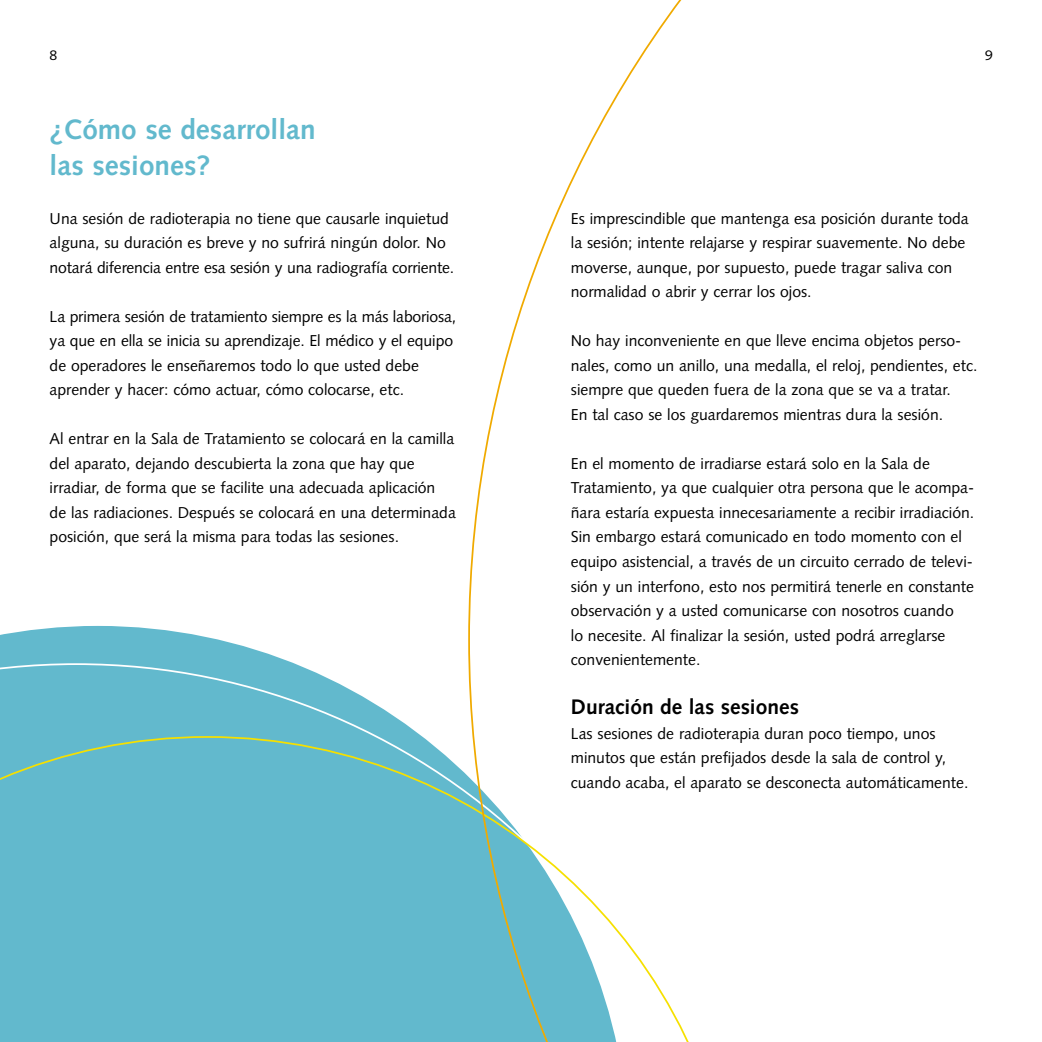
<style>
.page{position:relative;width:1042px;height:1042px;background:#fff}
.page>*{position:absolute;margin:0;border:0;box-sizing:border-box;transform-origin:0 0}
.t1{font:700 28px/35px "Syntax";color:#62b9cd}
.t2{font:700 21px "Syntax";color:#000}
.t3{font:15.75px/24.5px "Syntax";color:#000}
.t4{font:14px "Syntax";color:#000}
</style>
<div class="page">
<svg style="left:0;top:625px;width:293px;height:38px;fill:#62b9cd"></svg>
<svg style="left:0;top:663px;width:422px;height:73px;background:#7bc4d4"></svg>
<div style="left:0;top:736px;width:468px;height:305px;background:#62b9cd"></div>
<svg style="left:468px;top:0;width:221px;height:1041px"></svg>
<p class="t4" style="left:50px;top:50px;width:9px">8</p>
<p class="t4" style="left:984px;top:50px;width:9px">9</p>
<h1 class="t1" style="left:50px;top:115px;width:267px">¿Cómo se desarrollan las sesiones?</h1>
<p class="t3" style="left:50px;top:207px;width:406px">Una sesión de radioterapia no tiene que causarle inquietud alguna, su duración es breve y no sufrirá ningún dolor. No notará diferencia entre esa sesión y una radiografía corriente.</p>
<p class="t3" style="left:50px;top:305px;width:408px">La primera sesión de tratamiento siempre es la más laboriosa, ya que en ella se inicia su aprendizaje. El médico y el equipo de operadores le enseñaremos todo lo que usted debe aprender y hacer: cómo actuar, cómo colocarse, etc.</p>
<p class="t3" style="left:50px;top:428px;width:407px">Al entrar en la Sala de Tratamiento se colocará en la camilla del aparato, dejando descubierta la zona que hay que irradiar, de forma que se facilite una adecuada aplicación de las radiaciones. Después se colocará en una determinada posición, que será la misma para todas las sesiones.</p>
<p class="t3" style="left:570px;top:207px;width:399px">Es imprescindible que mantenga esa posición durante toda la sesión; intente relajarse y respirar suavemente. No debe moverse, aunque, por supuesto, puede tragar saliva con normalidad o abrir y cerrar los ojos.</p>
<p class="t3" style="left:570px;top:330px;width:408px">No hay inconveniente en que lleve encima objetos perso&shy;nales, como un anillo, una medalla, el reloj, pendientes, etc. siempre que queden fuera de la zona que se va a tratar.<br>En tal caso se los guardaremos mientras dura la sesión.</p>
<p class="t3" style="left:570px;top:452px;width:405px">En el momento de irradiarse estará solo en la Sala de Tratamiento, ya que cualquier otra persona que le acompa&shy;ñara estaría expuesta innecesariamente a recibir irradiación.<br>Sin embargo estará comunicado en todo momento con el equipo asistencial, a través de un circuito cerrado de televi&shy;sión y un interfono, esto nos permitirá tenerle en constante observación y a usted comunicarse con nosotros cuando<br>lo necesite. Al finalizar la sesión, usted podrá arreglarse convenientemente.</p>
<h2 class="t2" style="left:570px;top:698px;width:229px">Duración de las sesiones</h2>
<p class="t3" style="left:570px;top:722px;width:399px">Las sesiones de radioterapia duran poco tiempo, unos minutos que están prefijados desde la sala de control y, cuando acaba, el aparato se desconecta automáticamente.</p>
</div>
